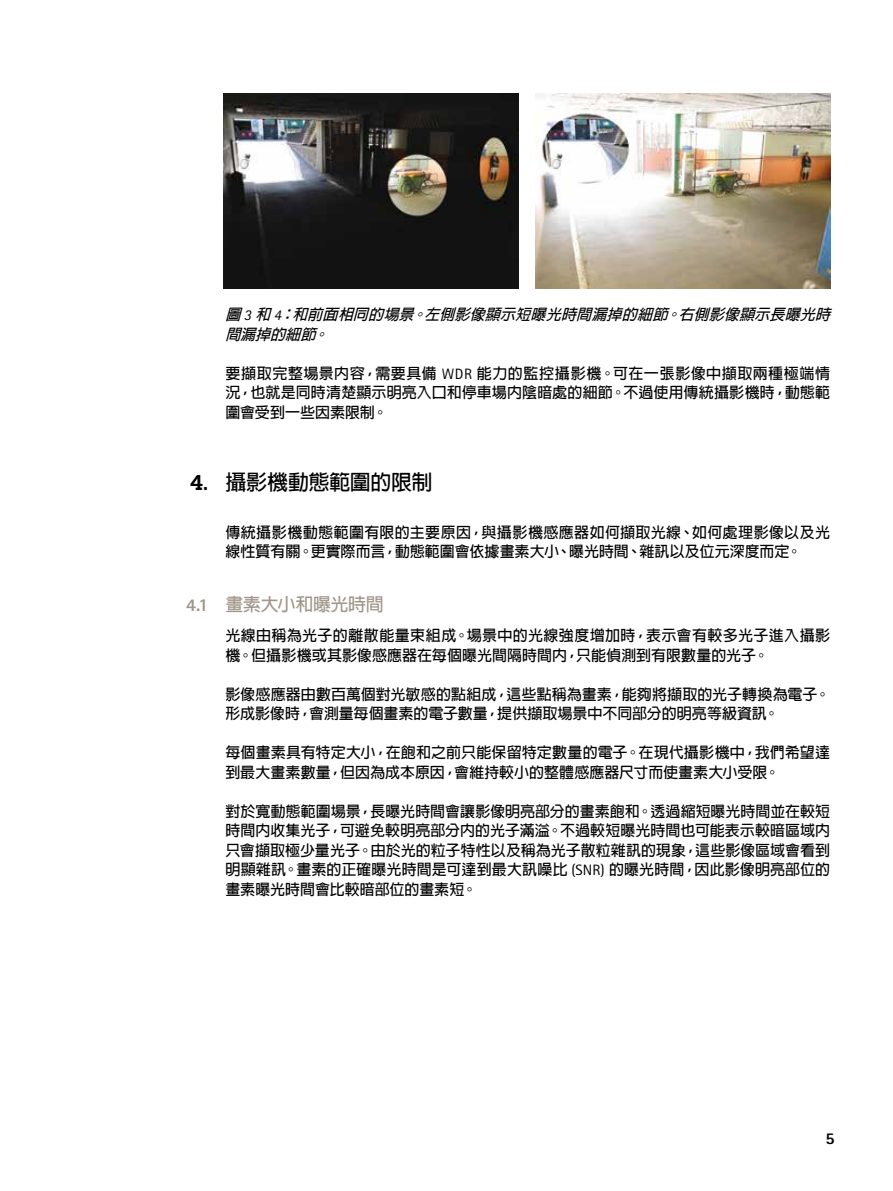
<style>
.page{position:relative;width:893px;height:1191px;background:#fff}
.page>*{position:absolute;margin:0;border:0;box-sizing:border-box;transform-origin:0 0}
.t1{font:700 21px "Adobe Fan Heiti Std";letter-spacing:-.015em;color:#000}
.t2{font:700 18px "Adobe Fan Heiti Std";letter-spacing:-.02em;color:#a19689}
.t3{font:800 16.5px "Rotis Sans Serif Pro";color:#000}
.t4{font:700 15px/19.5px "Adobe Fan Heiti Std";letter-spacing:.005em;color:#000}
.t5{font:italic 700 15px/19.5px "Adobe Fan Heiti Std";color:#000}
.s1{font-family:"Rotis Sans Serif Pro";font-weight:400}
.s2{font-family:"Lubalin Graph ECG";font-weight:600}
.s3{font-family:"Rotis Sans Serif Pro";font-weight:800}
</style>
<div class="page">
<img style="left:223px;top:94px;width:295px;height:195px">
<img style="left:535px;top:94px;width:295px;height:195px">
<p class="t5" style="left:225px;top:305px;width:611px">圖 <span class="s1">3</span> 和 <span class="s1">4</span> ：和前面相同的場景。左側影像顯示短曝光時間漏掉的細節。右側影像顯示長曝光時間漏掉的細節。</p>
<p class="t4" style="left:225px;top:364px;width:606px;text-align:justify">要擷取完整場景內容，需要具備 <span class="s1">WDR</span> 能力的監控攝影機。可在一張影像中擷取兩種極端情況，也就是同時清楚顯示明亮入口和停車場內陰暗處的細節。不過使用傳統攝影機時，動態範圍會受到一些因素限制。</p>
<h1 class="t1" style="left:191px;top:469px;width:243px"><span class="s2">4.</span> 攝影機動態範圍的限制</h1>
<p class="t4" style="left:225px;top:523px;width:606px">傳統攝影機動態範圍有限的主要原因，與攝影機感應器如何擷取光線、如何處理影像以及光線性質有關。更實際而言，動態範圍會依據畫素大小、曝光時間、雜訊以及位元深度而定。</p>
<p class="t2" style="left:186px;top:594px;width:199px"><span class="s3">4.1</span> 畫素大小和曝光時間</p>
<p class="t4" style="left:225px;top:626px;width:606px">光線由稱為光子的離散能量束組成。場景中的光線強度增加時，表示會有較多光子進入攝影機。但攝影機或其影像感應器在每個曝光間隔時間內，只能偵測到有限數量的光子。</p>
<p class="t4" style="left:225px;top:685px;width:606px">影像感應器由數百萬個對光敏感的點組成，這些點稱為畫素，能夠將擷取的光子轉換為電子。形成影像時，會測量每個畫素的電子數量，提供擷取場景中不同部分的明亮等級資訊。</p>
<p class="t4" style="left:225px;top:743px;width:606px">每個畫素具有特定大小，在飽和之前只能保留特定數量的電子。在現代攝影機中，我們希望達到最大畫素數量，但因為成本原因，會維持較小的整體感應器尺寸而使畫素大小受限。</p>
<p class="t4" style="left:225px;top:802px;width:606px;text-align:justify">對於寬動態範圍場景，長曝光時間會讓影像明亮部分的畫素飽和。透過縮短曝光時間並在較短時間內收集光子，可避免較明亮部分內的光子滿溢。不過較短曝光時間也可能表示較暗區域內只會擷取極少量光子。由於光的粒子特性以及稱為光子散粒雜訊的現象，這些影像區域會看到明顯雜訊。畫素的正確曝光時間是可達到最大訊噪比 <span class="s1">(SNR)</span> 的曝光時間，因此影像明亮部位的畫素曝光時間會比較暗部位的畫素短。</p>
<p class="t3" style="left:825px;top:1128px;width:11px">5</p>
</div>
